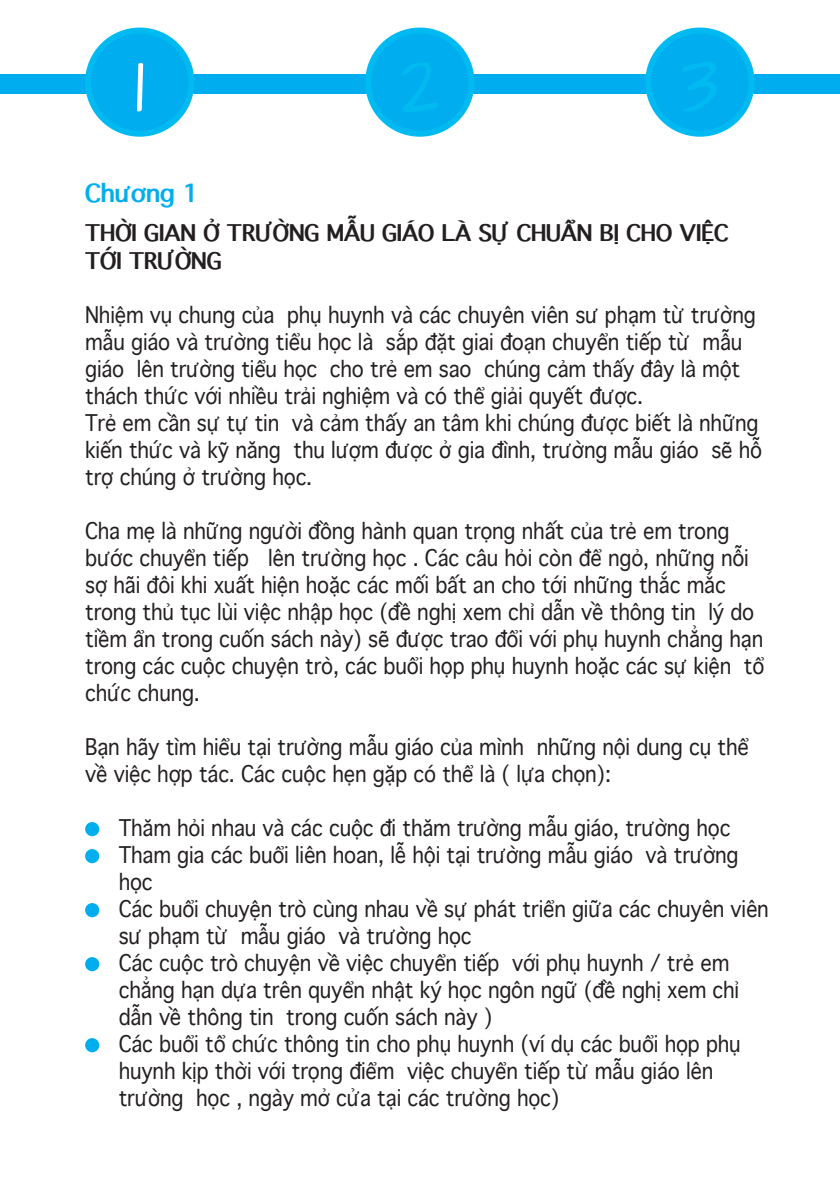
<style>
.page{position:relative;width:840px;height:1191px;background:#fff}
.page>*{position:absolute;margin:0;border:0;box-sizing:border-box;transform-origin:0 0}
.t1{font:60px "Architects Daughter";color:#fff}
.t2{font:700 24px "Thonburi";color:#00aeef}
.t3{font:300 22px/27px "Thonburi";letter-spacing:-.01em;color:#231f20;scale:.9 1}
.t4{font:700 22px/28px "Thonburi";color:#231f20}
</style>
<div class="page">
<div style="left:85px;top:822px;width:14px;height:14px;background:#00aeef;border-radius:50%"></div>
<div style="left:85px;top:849px;width:14px;height:14px;background:#00aeef;border-radius:50%"></div>
<div style="left:85px;top:903px;width:14px;height:14px;background:#00aeef;border-radius:50%"></div>
<div style="left:85px;top:957px;width:14px;height:14px;background:#00aeef;border-radius:50%"></div>
<div style="left:85px;top:1038px;width:14px;height:14px;background:#00aeef;border-radius:50%"></div>
<div style="left:0;top:74px;width:839px;height:20px;background:#00aeef"></div>
<div style="left:88px;top:31px;width:103px;height:103px;background:#00aeef;border-radius:50%"></div>
<div style="left:85px;top:28px;width:109px;height:109px;border:6px solid #00baf1;border-radius:50%"></div>
<div style="left:368px;top:31px;width:103px;height:103px;background:#00aeef;border-radius:50%"></div>
<div style="left:365px;top:28px;width:109px;height:109px;border:6px solid #00baf1;border-radius:50%"></div>
<div style="left:648px;top:31px;width:103px;height:103px;background:#00aeef;border-radius:50%"></div>
<div style="left:645px;top:28px;width:109px;height:109px;border:6px solid #00baf1;border-radius:50%"></div>
<h1 class="t1" style="left:135px;top:45px;width:11px">1</h1>
<p class="t2" style="left:85px;top:179px;width:115px">CHƯƠNG 1</p>
<p class="t4" style="left:85px;top:219px;width:642px">THỜI GIAN Ở TRƯỜNG MẪU GIÁO LÀ SỰ CHUẨN BỊ CHO VIỆC<br>TỚI TRƯỜNG</p>
<p class="t3" style="left:85px;top:302px;width:753px">Nhiệm vụ chung của phụ huynh và các chuyên viên sư phạm từ trường mẫu giáo và trường tiểu học là sắp đặt giai đoạn chuyển tiếp từ mẫu giáo lên trường tiểu học cho trẻ em sao chúng cảm thấy đây là một thách thức với nhiều trải nghiệm và có thể giải quyết được.<br>Trẻ em cần sự tự tin và cảm thấy an tâm khi chúng được biết là những kiến thức và kỹ năng thu lượm được ở gia đình, trường mẫu giáo sẽ hỗ trợ chúng ở trường học.</p>
<p class="t3" style="left:85px;top:518px;width:755px">Cha mẹ là những người đồng hành quan trọng nhất của trẻ em trong bước chuyển tiếp lên trường học . Các câu hỏi còn để ngỏ, những nỗi sợ hãi đôi khi xuất hiện hoặc các mối bất an cho tới những thắc mắc trong thủ tục lùi việc nhập học (đề nghị xem chỉ dẫn về thông tin lý do tiềm ẩn trong cuốn sách này) sẽ được trao đổi với phụ huynh chẳng hạn trong các cuộc chuyện trò, các buổi họp phụ huynh hoặc các sự kiện tổ chức chung.</p>
<p class="t3" style="left:85px;top:734px;width:738px">Bạn hãy tìm hiểu tại trường mẫu giáo của mình những nội dung cụ thể về việc hợp tác. Các cuộc hẹn gặp có thể là ( lựa chọn):</p>
<p class="t3" style="left:119px;top:815px;width:723px">Thăm hỏi nhau và các cuộc đi thăm trường mẫu giáo, trường học Tham gia các buổi liên hoan, lễ hội tại trường mẫu giáo và trường học<br>Các buổi chuyện trò cùng nhau về sự phát triển giữa các chuyên viên sư phạm từ mẫu giáo và trường học<br>Các cuộc trò chuyện về việc chuyển tiếp với phụ huynh / trẻ em chẳng hạn dựa trên quyển nhật ký học ngôn ngữ (đề nghị xem chỉ dẫn về thông tin trong cuốn sách này )<br>Các buổi tổ chức thông tin cho phụ huynh (ví dụ các buổi họp phụ huynh kịp thời với trọng điểm việc chuyển tiếp từ mẫu giáo lên trường học , ngày mở cửa tại các trường học)</p>
</div>
